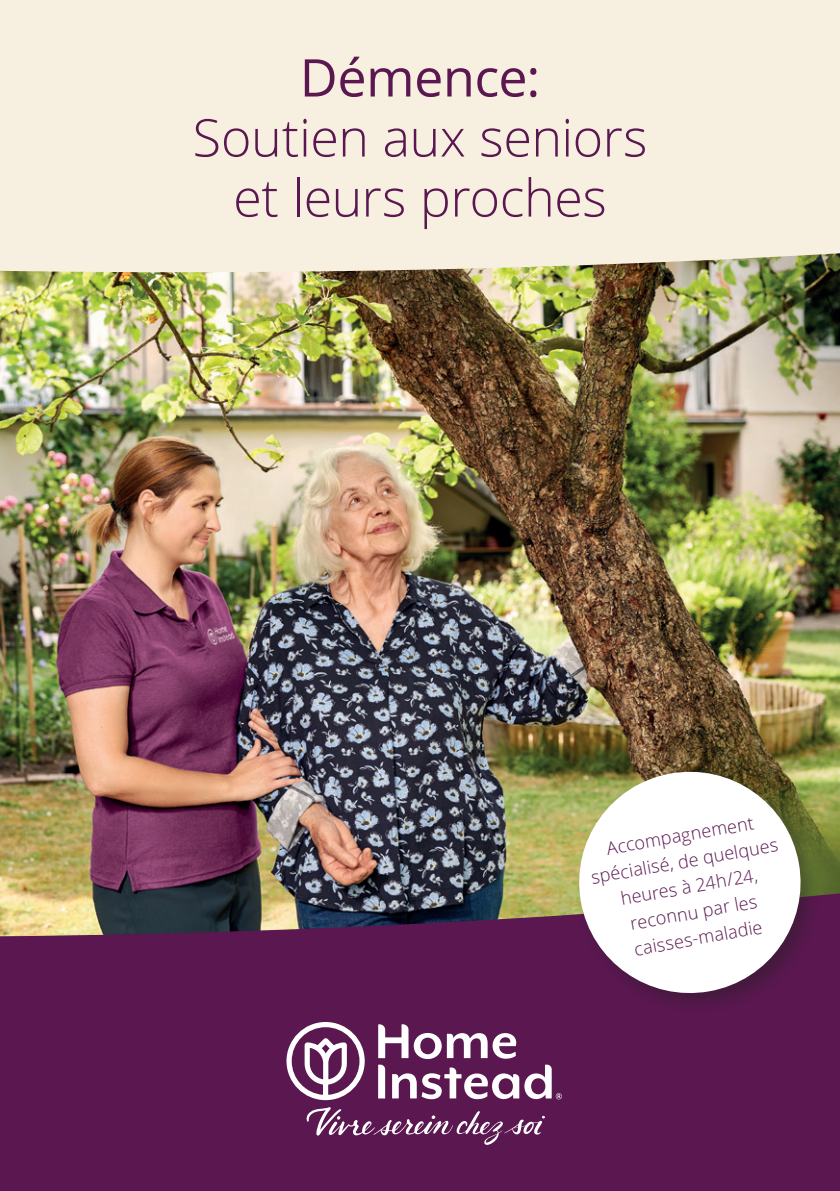
<style>
.page{position:relative;width:840px;height:1191px;background:#fff}
.page>*{position:absolute;margin:0;border:0;box-sizing:border-box;transform-origin:0 0}
.t1{font:300 52px/60px "Open Sans";letter-spacing:-.01em;color:#5a1750;text-align:center}
.t2{font:52px "Open Sans";letter-spacing:-.01em;color:#5a1750}
.t3{font:300 18px/26px "Open Sans";color:#5a1750;text-align:center}
</style>
<div class="page">
<img style="left:0;top:272px;width:839px;height:567px">
<div style="left:0;top:0;width:839px;height:272px;background:#f7efdf"></div>
<svg style="left:0;top:839px;width:839px;height:352px;background:#602a52"></svg>
<svg style="left:286px;top:1022px;width:78px;height:78px"></svg>
<svg style="left:378px;top:1024px;width:183px;height:75px"></svg>
<svg style="left:306px;top:1107px;width:238px;height:37px;background:#733a6b"></svg>
<div style="left:574px;top:767px;width:246px;height:246px;background:#231f20;opacity:.4"></div>
<svg style="left:570px;top:763px;width:239px;height:239px"></svg>
<h1 class="t2" style="left:299px;top:42px;width:242px">Démence:</h1>
<h1 class="t1" style="left:192px;top:106px;width:456px">Soutien aux seniors et leurs proches</h1>
<p class="t3" style="left:584px;top:838px;width:191px;rotate:-10deg">Accompagnement spécialisé, de quelques heures à 24h/24, reconnu par les caisses-maladie</p>
</div>
